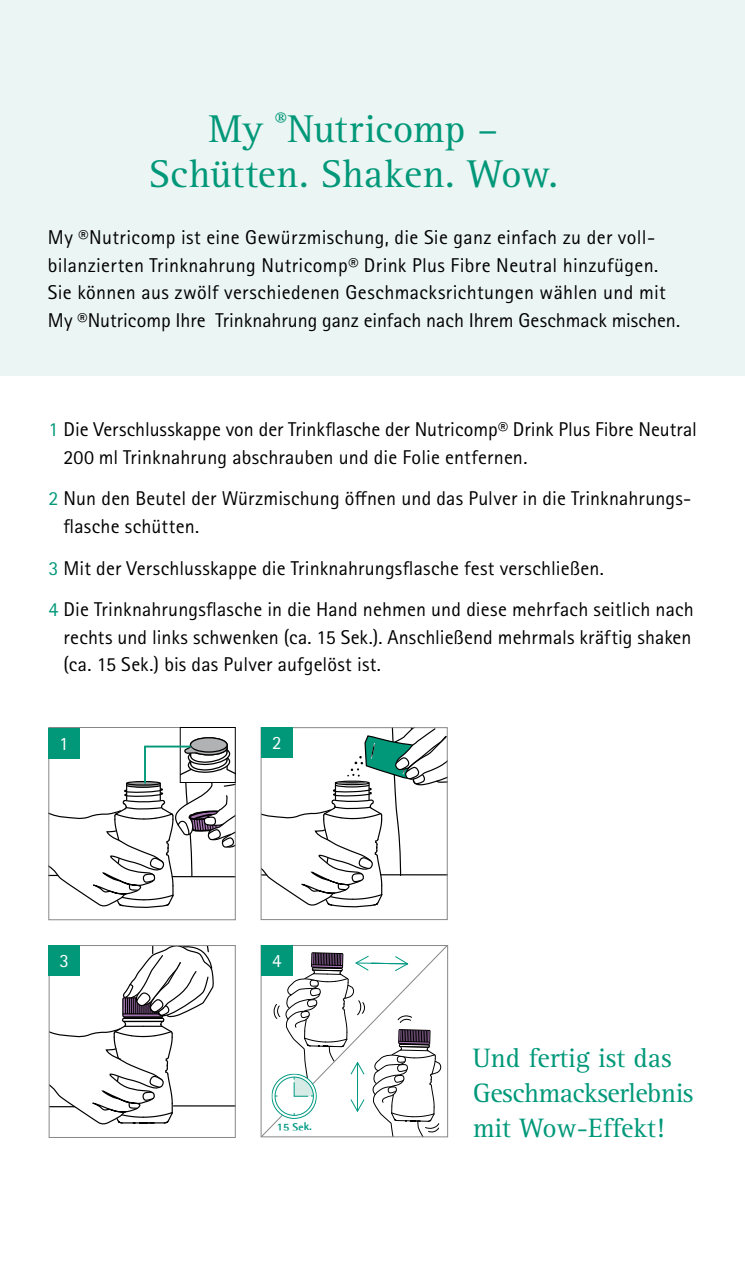
<style>
.page{position:relative;width:745px;height:1276px;background:#fff}
.page>*{position:absolute;margin:0;border:0;box-sizing:border-box;transform-origin:0 0}
.t1{font:40px/45px "Rotis Serif";color:#009879;text-align:center}
.t2{font:27.5px/35px "Rotis Serif";color:#009879}
.t3{font:20px/27.5px "Rotis Sans Serif Pro";letter-spacing:.01em;color:#000}
.t4{font:18.75px "Rotis Sans Serif Pro";color:#fff}
.t5{font:800 11.25px "Rotis Sans Serif Pro";color:#009982}
.s1{color:#009879}
</style>
<div class="page">
<div style="left:0;top:0;width:744px;height:376px;background:#ebf5f3"></div>
<svg style="left:262px;top:729px;width:183px;height:179px"></svg>
<div style="left:260px;top:727px;width:187px;height:193px;border:1px solid #878786"></div>
<div style="left:261px;top:727px;width:31px;height:31px;background:#009879"></div>
<div style="left:48px;top:727px;width:31px;height:31px;background:#009879"></div>
<svg style="left:49px;top:727px;width:186px;height:182px"></svg>
<hr style="left:173px;top:1105px;width:62px;height:1px;background:#000">
<svg style="left:51px;top:947px;width:164px;height:178px"></svg>
<div style="left:49px;top:945px;width:186px;height:192px;border:1px solid #878786"></div>
<div style="left:49px;top:945px;width:31px;height:31px;background:#009879"></div>
<svg style="left:262px;top:947px;width:183px;height:188px"></svg>
<div style="left:260px;top:945px;width:187px;height:192px;border:1px solid #878786"></div>
<div style="left:261px;top:945px;width:31px;height:31px;background:#009879"></div>
<h1 class="t1" style="left:148px;top:107px;width:411px">My <sup>®</sup>Nutricomp –<br>Schütten. Shaken. Wow.</h1>
<p class="t3" style="left:48px;top:224px;width:633px">My ®Nutricomp ist eine Gewürzmischung, die Sie ganz einfach zu der voll&shy;bilanzierten Trinknahrung Nutricomp® Drink Plus Fibre Neutral hinzufügen.<br>Sie können aus zwölf verschiedenen Geschmacksrichtungen wählen und mit My ®Nutricomp Ihre Trinknahrung ganz einfach nach Ihrem Geschmack mischen.</p>
<p class="t3" style="left:63px;top:416px;width:634px;text-indent:-15px"><span class="s1">1</span> Die Verschlusskappe von der Trinkflasche der Nutricomp® Drink Plus Fibre Neutral<br>200 ml Trinknahrung abschrauben und die Folie entfernen.</p>
<p class="t3" style="left:63px;top:485px;width:629px;text-indent:-15px"><span class="s1">2</span> Nun den Beutel der Würzmischung öffnen und das Pulver in die Trinknahrungs&shy;flasche schütten.</p>
<p class="t3" style="left:48px;top:547px;width:646px;line-height:41.8px"><span class="s1">3</span> Mit der Verschlusskappe die Trinknahrungsflasche fest verschließen.<br><span class="s1">4</span> Die Trinknahrungsflasche in die Hand nehmen und diese mehrfach seitlich nach</p>
<p class="t3" style="left:63px;top:623px;width:629px">rechts und links schwenken (ca. 15 Sek.). Anschließend mehrmals kräftig shaken (ca. 15 Sek.) bis das Pulver aufgelöst ist.</p>
<p class="t4" style="left:59px;top:732px;width:11px">1</p>
<p class="t4" style="left:272px;top:732px;width:11px">2</p>
<p class="t4" style="left:59px;top:949px;width:11px">3</p>
<p class="t4" style="left:272px;top:949px;width:11px">4</p>
<p class="t5" style="left:276px;top:1119px;width:37px">15 Sek.</p>
<h2 class="t2" style="left:472px;top:1041px;width:222px">Und fertig ist das<br>Geschmackserlebnis mit Wow-Effekt!</h2>
</div>
